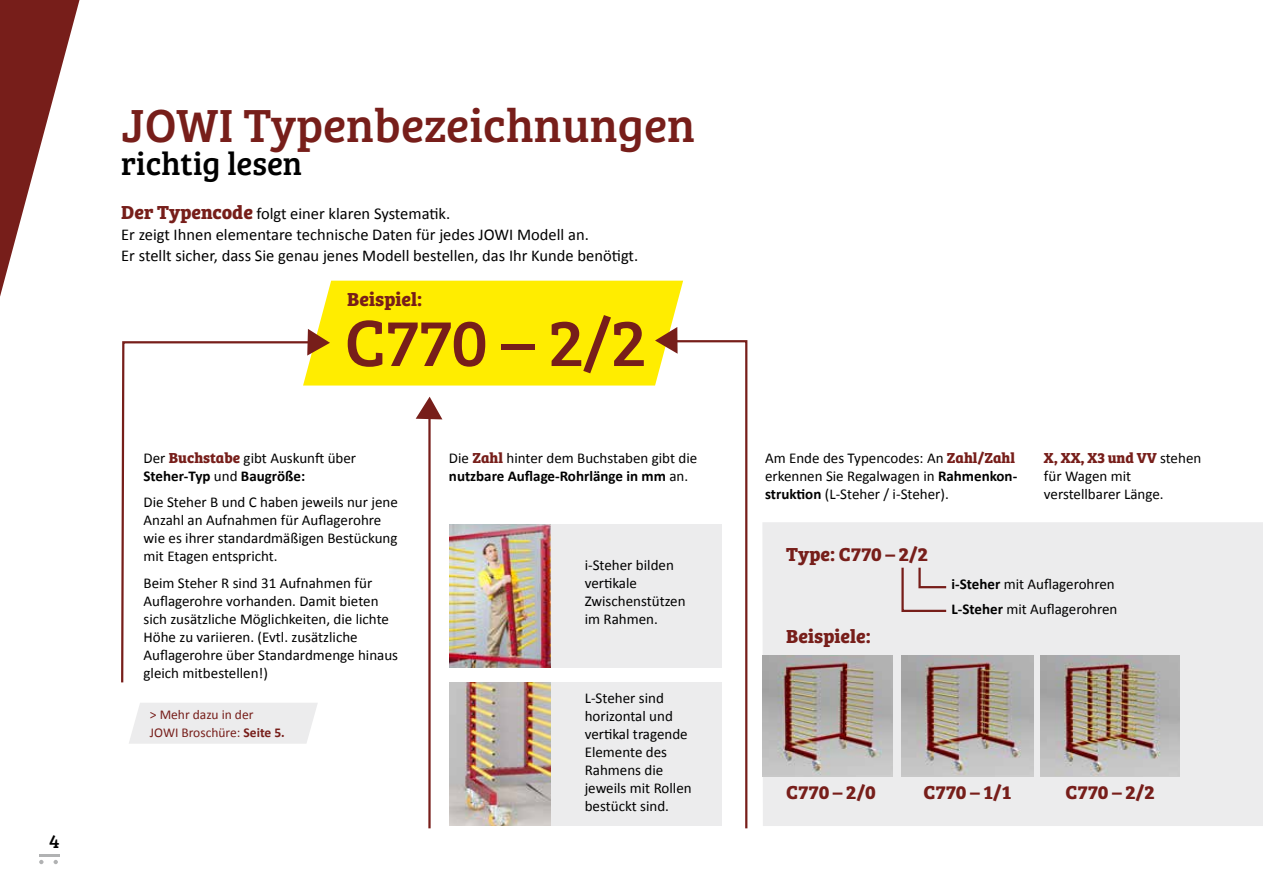
<style>
.page{position:relative;width:1263px;height:893px;background:#fff}
.page>*{position:absolute;margin:0;border:0;box-sizing:border-box;transform-origin:0 0}
.t1{font:67.5px "Bree Serif";color:#771e1a}
.t2{font:48px "Bree Serif";color:#771e1a}
.t3{font:33px "Bree Serif";color:#000}
.t4{font:700 19.5px "Bree Serif";color:#771e1a}
.t5{font:19.5px "Bree Serif";color:#000}
.t6{font:16.5px/21px "Calibri";color:#000}
.t7{font:15px/18px "Calibri";color:#000}
.t8{font:700 15px "Bree Serif";color:#771e1a}
.t9{font:13.5px/18px "Calibri";color:#771e1a}
.s1{font-family:"Bree Serif";font-weight:700;font-size:19.5px;color:#771e1a}
.s2{font-family:"Bree Serif";font-weight:700;color:#771e1a}
.s3{font-weight:700}
.s4{font-family:"Calibri";font-weight:400;color:#000}
</style>
<div class="page">
<hr style="left:39px;top:854px;width:21px;height:3px;background:#b1b2b3">
<svg style="left:39px;top:860px;width:5px;height:4px"></svg>
<svg style="left:54px;top:860px;width:4px;height:4px"></svg>
<svg style="left:0;top:0;width:80px;height:297px"></svg>
<svg style="left:121px;top:341px;width:8px;height:342px"></svg>
<svg style="left:129px;top:281px;width:619px;height:548px"></svg>
<svg style="left:681px;top:522px;width:582px;height:304px;background:#ededed"></svg>
<svg style="left:900px;top:565px;width:48px;height:48px;background:#dcd1d1"></svg>
<div style="left:450px;top:524px;width:271px;height:143px;background:#ececed"></div>
<div style="left:450px;top:682px;width:271px;height:144px;background:#ececed"></div>
<img style="left:450px;top:525px;width:100px;height:142px">
<img style="left:450px;top:682px;width:100px;height:144px">
<img style="left:762px;top:656px;width:131px;height:120px">
<img style="left:901px;top:656px;width:132px;height:120px">
<img style="left:1040px;top:656px;width:139px;height:120px">
<h3 class="t5" style="left:49px;top:826px;width:12px">4</h3>
<h2 class="t2" style="left:121px;top:90px;width:575px">JOWI Typenbezeichnungen</h2>
<h3 class="t3" style="left:121px;top:139px;width:182px">richtig lesen</h3>
<p class="t6" style="left:121px;top:202px;width:518px"><span class="s1">Der Typencode</span> folgt einer klaren Systematik.<br>Er zeigt Ihnen elementare technische Daten für jedes JOWI Modell an.<br>Er stellt sicher, dass Sie genau jenes Modell bestellen, das Ihr Kunde benötigt.</p>
<h3 class="t4" style="left:347px;top:284px;width:76px">Beispiel:</h3>
<h1 class="t1" style="left:345px;top:292px;width:302px">C770 – 2/2</h1>
<p class="t7" style="left:144px;top:448px;width:214px">Der <span class="s2">Buchstabe</span> gibt Auskunft über<br><span class="s3">Steher-Typ</span> und <span class="s3">Baugröße:</span></p>
<p class="t7" style="left:144px;top:492px;width:256px">Die Steher B und C haben jeweils nur jene Anzahl an Aufnahmen für Auflagerohre wie es ihrer standardmäßigen Bestückung mit Etagen entspricht.</p>
<p class="t7" style="left:144px;top:573px;width:256px">Beim Steher R sind 31 Aufnahmen für Auflagerohre vorhanden. Damit bieten sich zusätzliche Möglichkeiten, die lichte Höhe zu variieren. (Evtl. zusätzliche Auflagerohre über Standardmenge hinaus gleich mitbestellen!)</p>
<p class="t9" style="left:150px;top:705px;width:136px">&gt; Mehr dazu in der<br>JOWI Broschüre: <span class="s3">Seite 5.</span></p>
<p class="t7" style="left:449px;top:448px;width:250px">Die <span class="s2">Zahl</span> hinter dem Buchstaben gibt die <span class="s3">nutzbare Auflage-Rohrlänge in mm</span> an.</p>
<p class="t7" style="left:765px;top:448px;width:254px">Am Ende des Typencodes: An <span class="s2">Zahl/Zahl </span>erkennen Sie Regalwagen in <span class="s3">Rahmenkon&shy;struktion</span> (L-Steher / i-Steher).</p>
<p class="t8" style="left:1044px;top:446px;width:159px">X, XX, X3 und VV <span class="s4">stehen</span></p>
<p class="t7" style="left:1044px;top:466px;width:121px">für Wagen mit verstellbarer Länge.</p>
<p class="t7" style="left:585px;top:555px;width:102px">i-Steher bilden vertikale<br>Zwischenstützen im Rahmen.</p>
<p class="t7" style="left:585px;top:688px;width:108px">L-Steher sind horizontal und vertikal tragende<br>Elemente des<br>Rahmens die jeweils mit Rollen bestückt sind.</p>
<h3 class="t4" style="left:786px;top:539px;width:143px">Type: C770 – 2/2</h3>
<h3 class="t4" style="left:786px;top:621px;width:86px">Beispiele:</h3>
<p class="t7" style="left:951px;top:571px;width:167px;line-height:24.5px"><span class="s3">i-Steher</span> mit Auflagerohren<br><span class="s3">L-Steher</span> mit Auflagerohren</p>
<h3 class="t4" style="left:786px;top:777px;width:91px">C770 – 2/0</h3>
<h3 class="t4" style="left:923px;top:777px;width:90px">C770 – 1/1</h3>
<h3 class="t4" style="left:1065px;top:777px;width:91px">C770 – 2/2</h3>
</div>
